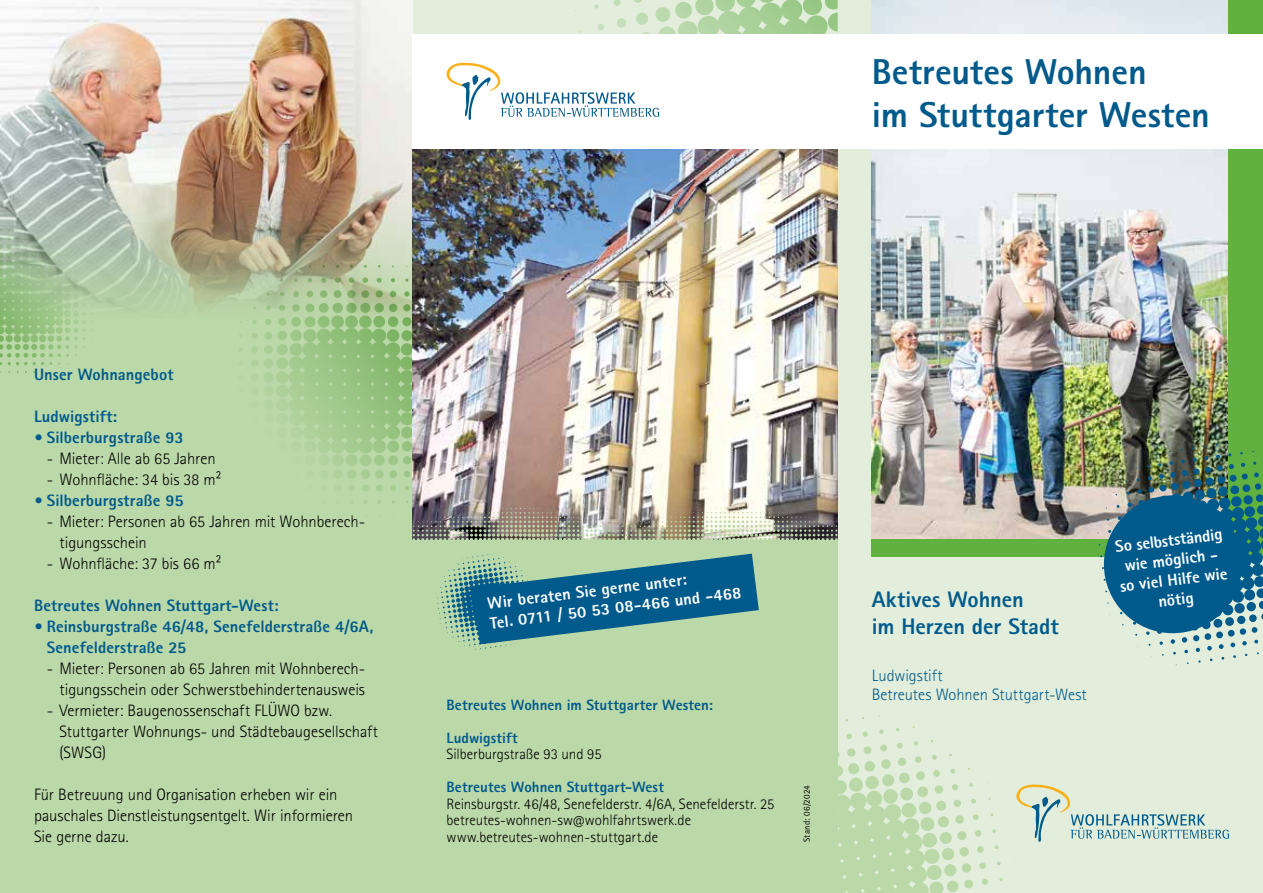
<style>
.page{position:relative;width:1263px;height:893px;background:#fff}
.page>*{position:absolute;margin:0;border:0;box-sizing:border-box;transform-origin:0 0}
.t1{font:800 36px/43.2px "Rotis Sans Serif Std";letter-spacing:-.005em;color:#005a8b}
.t2{font:800 22.5px/27px "Rotis Sans Serif Std";color:#005a8b}
.t3{font:300 16.5px/21px "Rotis Sans Serif Std";color:#000}
.t4{font:800 16.5px/21px "Rotis Sans Serif Std";letter-spacing:.005em;color:#005a8b}
.t5{font:800 16.5px/19.8px "Rotis Sans Serif Std";color:#fff}
.t6{font:300 16.5px/19.8px "Rotis Sans Serif Std";color:#005a8b}
.t7{font:300 15px/16.5px "Rotis Sans Serif Std";color:#000}
.t8{font:800 15px "Rotis Sans Serif Std";letter-spacing:.005em;color:#005a8b}
.t9{font:9px "Rotis Sans Serif Std";letter-spacing:.025em;color:#000}
</style>
<div class="page">
<div style="left:412px;top:0;width:851px;height:893px;background:#e2eedb"></div>
<img style="left:872px;top:0;width:357px;height:34px">
<img style="left:872px;top:149px;width:357px;height:391px">
<div style="left:0;top:0;width:412px;height:893px;background:#bbd8a8"></div>
<img style="left:0;top:0;width:412px;height:309px">
<svg style="left:213px;top:252px;width:199px;height:264px"></svg>
<svg style="left:575px;top:0;width:263px;height:34px"></svg>
<img style="left:412px;top:149px;width:426px;height:359px">
<div style="left:412px;top:540px;width:426px;height:353px;background:#bbd8a8"></div>
<img style="left:412px;top:508px;width:426px;height:32px">
<svg style="left:436px;top:553px;width:323px;height:98px"></svg>
<div style="left:1229px;top:0;width:34px;height:557px;background:#61b141"></div>
<div style="left:872px;top:540px;width:391px;height:17px;background:#61b141"></div>
<div style="left:412px;top:34px;width:851px;height:115px;background:#fff"></div>
<img style="left:1097px;top:441px;width:166px;height:226px">
<div style="left:1104px;top:495px;width:138px;height:138px;background:#005a8b;border-radius:50%"></div>
<svg style="left:838px;top:713px;width:391px;height:180px"></svg>
<svg style="left:446px;top:62px;width:213px;height:58px"></svg>
<svg style="left:0;top:221px;width:109px;height:152px"></svg>
<h1 class="t1" style="left:872px;top:50px;width:340px">Betreutes Wohnen<br>im Stuttgarter Westen</h1>
<p class="t4" style="left:34px;top:364px;width:141px">Unser Wohnangebot</p>
<p class="t4" style="left:34px;top:406px;width:85px">Ludwigstift:</p>
<p class="t4" style="left:34px;top:427px;width:151px">• Silberburgstraße 93</p>
<p class="t3" style="left:47px;top:448px;width:170px">- Mieter: Alle ab 65 Jahren</p>
<p class="t3" style="left:47px;top:469px;width:176px">- Wohnfläche: 34 bis 38 m²</p>
<p class="t4" style="left:34px;top:490px;width:151px">• Silberburgstraße 95</p>
<p class="t3" style="left:60px;top:511px;width:307px;text-indent:-13px">- Mieter: Personen ab 65 Jahren mit Wohnberech&shy;tigungsschein</p>
<p class="t3" style="left:47px;top:553px;width:176px">- Wohnfläche: 37 bis 66 m²</p>
<p class="t4" style="left:34px;top:595px;width:246px">Betreutes Wohnen Stuttgart-West:</p>
<p class="t4" style="left:47px;top:616px;width:328px;text-indent:-13px">• Reinsburgstraße 46/48, Senefelderstraße 4/6A,<br>Senefelderstraße 25</p>
<p class="t3" style="left:47px;top:658px;width:320px;text-align:right">- Mieter: Personen ab 65 Jahren mit Wohnberech&shy;tigungsschein oder Schwerstbehindertenausweis</p>
<p class="t3" style="left:60px;top:700px;width:320px;text-indent:-13px">- Vermieter: Baugenossenschaft FLÜWO bzw.<br>Stuttgarter Wohnungs- und Städtebaugesellschaft (SWSG)</p>
<p class="t3" style="left:34px;top:784px;width:320px">Für Betreuung und Organisation erheben wir ein pauschales Dienstleistungsentgelt. Wir informieren<br>Sie gerne dazu.</p>
<p class="t5" style="left:486px;top:593px;width:254px;rotate:-7deg">Wir beraten Sie gerne unter:<br>Tel. 0711 / 50 53 08-466 und -468</p>
<p class="t8" style="left:446px;top:695px;width:268px">Betreutes Wohnen im Stuttgarter Westen:</p>
<p class="t8" style="left:446px;top:728px;width:73px">Ludwigstift</p>
<p class="t7" style="left:446px;top:746px;width:157px">Silberburgstraße 93 und 95</p>
<p class="t8" style="left:446px;top:778px;width:219px">Betreutes Wohnen Stuttgart-West</p>
<p class="t7" style="left:446px;top:796px;width:329px">Reinsburgstr. 46/48, Senefelderstr. 4/6A, Senefelderstr. 25 betreutes-wohnen-sw@wohlfahrtswerk.de www.betreutes-wohnen-stuttgart.de</p>
<p class="t9" style="left:802px;top:842px;width:58px;rotate:-90deg">Stand: 06/2024</p>
<h2 class="t2" style="left:872px;top:585px;width:188px">Aktives Wohnen<br>im Herzen der Stadt</h2>
<p class="t6" style="left:872px;top:665px;width:217px">Ludwigstift<br>Betreutes Wohnen Stuttgart-West</p>
<p class="t5" style="left:1114px;top:537px;width:110px;text-align:center;rotate:-7deg">So selbstständig wie möglich - so viel Hilfe wie nötig</p>
</div>
